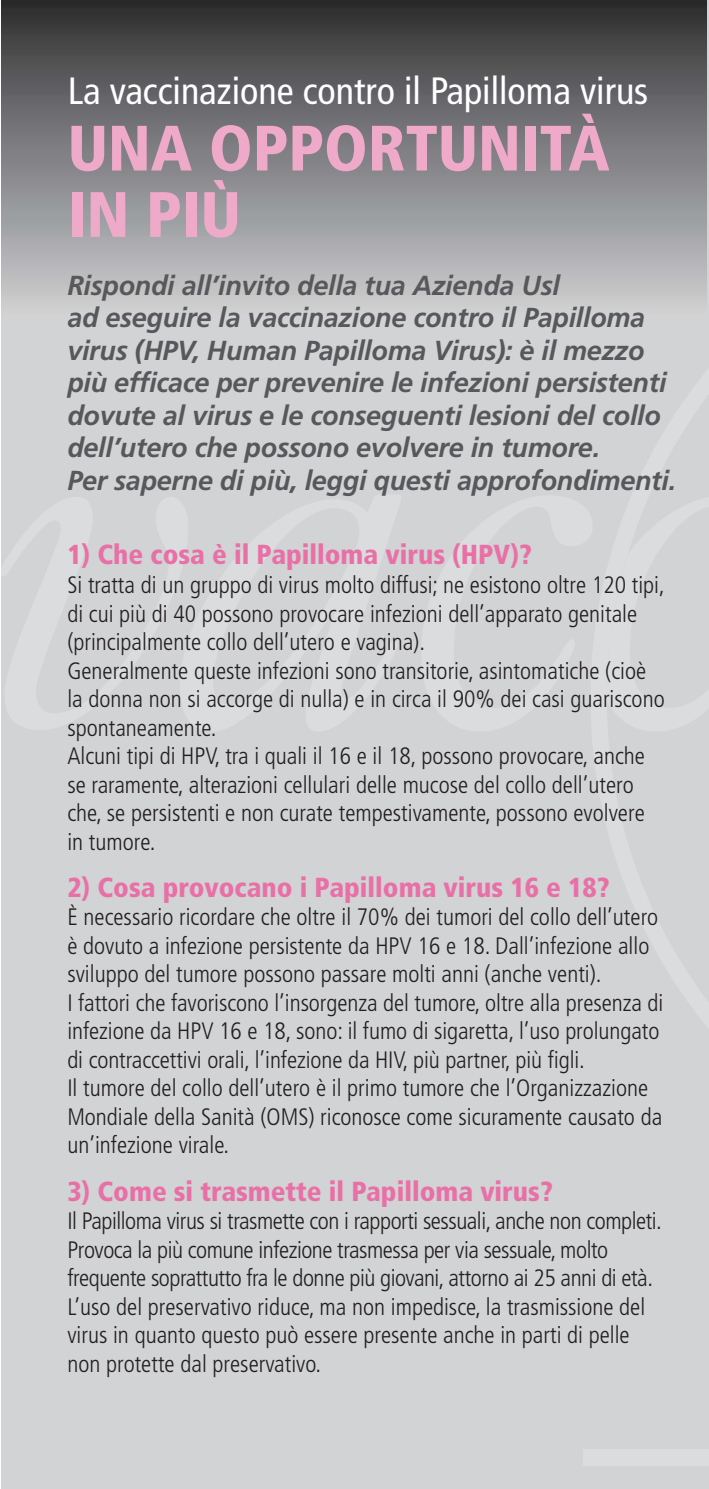
<style>
.page{position:relative;width:709px;height:1489px;background:#fff}
.page>*{position:absolute;margin:0;border:0;box-sizing:border-box;transform-origin:0 0}
.t1{font:900 condensed 64px/66.2px "Frutiger LT Std";color:#efaac9}
.t2{font:condensed 38px "Frutiger LT Std";color:#fff}
.t3{font:italic 700 27.5px/32.5px "Frutiger LT Std";letter-spacing:-.01em;color:#57585b}
.t4{font:900 condensed 27.5px "Frutiger LT Std";color:#e970a7}
.t5{font:300 condensed 23.75px/28.5px "Frutiger LT Std";color:#231f1f}
.t6{font:300 condensed 23.75px/28.5px "Frutiger LT Std";letter-spacing:-.02em;color:#231f1f}
</style>
<div class="page">
<div style="left:1px;top:1px;width:708px;height:1487px;background:#d1d3d4"></div>
<div style="left:583px;top:1449px;width:126px;height:16px;background:#dadcdd"></div>
<img style="left:1px;top:1px;width:705px;height:296px">
<h2 class="t2" style="left:68px;top:75px;width:582px">La vaccinazione contro il Papilloma virus</h2>
<h1 class="t1" style="left:68px;top:120px;width:543px">UNA OPPORTUNITÀ<br>IN PIÙ</h1>
<p class="t3" style="left:67px;top:271px;width:610px">Rispondi all’invito della tua Azienda Usl<br>ad eseguire la vaccinazione contro il Papilloma virus (HPV, Human Papilloma Virus): è il mezzo più efficace per prevenire le infezioni persistenti dovute al virus e le conseguenti lesioni del collo dell’utero che possono evolvere in tumore.<br>Per saperne di più, leggi questi approfondimenti.</p>
<p class="t4" style="left:67px;top:543px;width:466px">1) Che cosa è il Papilloma virus (HPV)?</p>
<p class="t5" style="left:67px;top:572px;width:599px">Si tratta di un gruppo di virus molto diffusi; ne esistono oltre 120 tipi, di cui più di 40 possono provocare infezioni dell’apparato genitale (principalmente collo dell’utero e vagina).<br>Generalmente queste infezioni sono transitorie, asintomatiche (cioè la donna non si accorge di nulla) e in circa il 90% dei casi guariscono spontaneamente.<br>Alcuni tipi di HPV, tra i quali il 16 e il 18, possono provocare, anche se raramente, alterazioni cellulari delle mucose del collo dell’utero che, se persistenti e non curate tempestivamente, possono evolvere in tumore.</p>
<p class="t4" style="left:67px;top:876px;width:543px">2) Cosa provocano i Papilloma virus 16 e 18?</p>
<p class="t5" style="left:67px;top:904px;width:597px">È necessario ricordare che oltre il 70% dei tumori del collo dell’utero è dovuto a infezione persistente da HPV 16 e 18. Dall’infezione allo sviluppo del tumore possono passare molti anni (anche venti).<br>I fattori che favoriscono l’insorgenza del tumore, oltre alla presenza di infezione da HPV 16 e 18, sono: il fumo di sigaretta, l’uso prolungato di contraccettivi orali, l’infezione da HIV, più partner, più figli.<br>Il tumore del collo dell’utero è il primo tumore che l’Organizzazione Mondiale della Sanità (OMS) riconosce come sicuramente causato da un’infezione virale.</p>
<p class="t4" style="left:67px;top:1179px;width:487px">3) Come si trasmette il Papilloma virus?</p>
<p class="t6" style="left:67px;top:1208px;width:596px">Il Papilloma virus si trasmette con i rapporti sessuali, anche non completi.<br>Provoca la più comune infezione trasmessa per via sessuale, molto frequente soprattutto fra le donne più giovani, attorno ai 25 anni di età.<br>L’uso del preservativo riduce, ma non impedisce, la trasmissione del virus in quanto questo può essere presente anche in parti di pelle non protette dal preservativo.</p>
</div>
